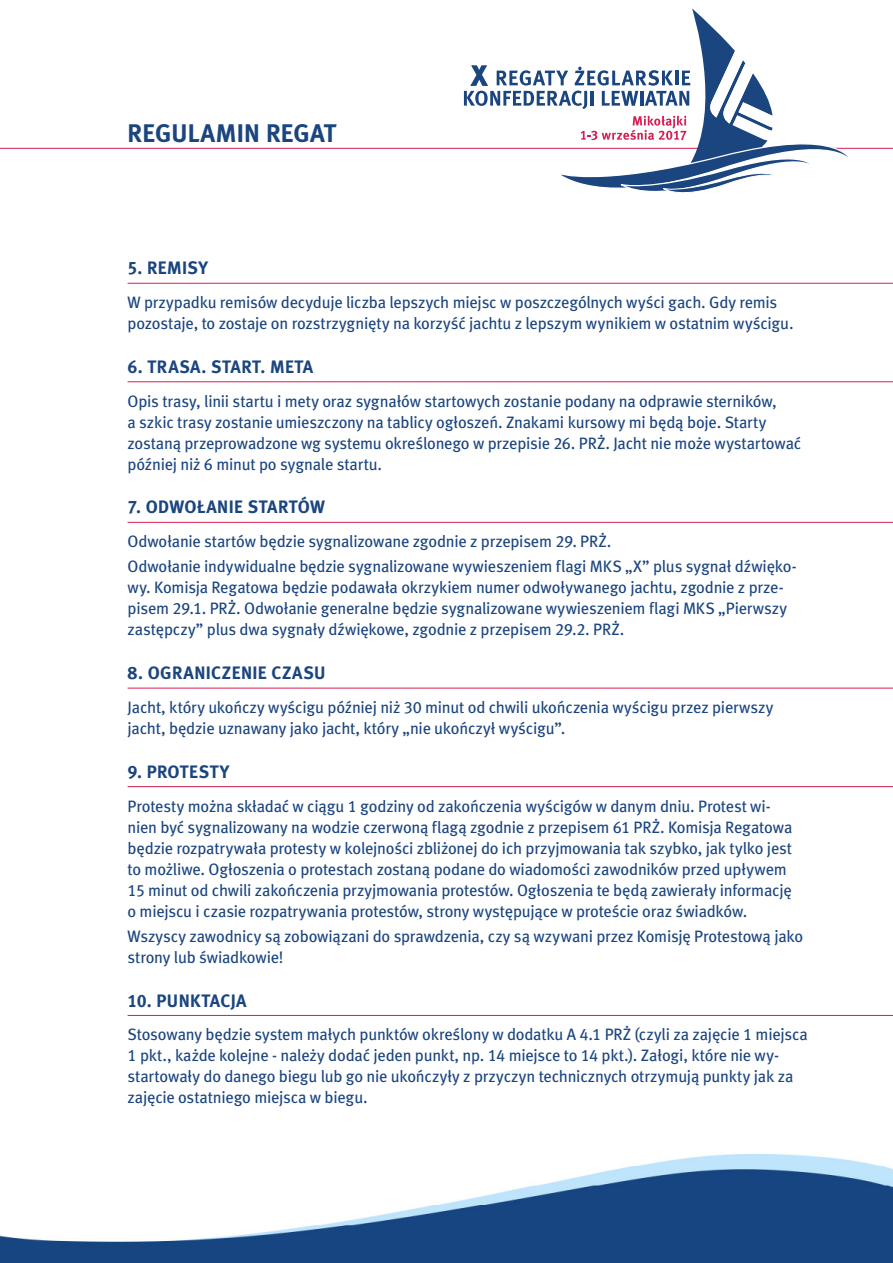
<style>
.page{position:relative;width:893px;height:1263px;background:#fff}
.page>*{position:absolute;margin:0;border:0;box-sizing:border-box;transform-origin:0 0}
.t1{font:25.5px "Meta Bold CELF";letter-spacing:.01em;color:#1b457f}
.t2{font:18px "Meta Bold CELF";letter-spacing:.02em;color:#1b457f}
.t3{font:16.5px/21px "Meta Book CELF";letter-spacing:-.01em;color:#1b457f}
</style>
<div class="page">
<hr style="left:0;top:148px;width:893px;height:1px;background:#d41f53">
<img style="left:0;top:1154px;width:893px;height:109px">
<hr style="left:128px;top:283px;width:765px;height:1px;background:#d41f53">
<hr style="left:128px;top:381px;width:765px;height:1px;background:#d41f53">
<hr style="left:128px;top:522px;width:765px;height:1px;background:#d41f53">
<hr style="left:128px;top:688px;width:765px;height:1px;background:#d41f53">
<hr style="left:128px;top:786px;width:765px;height:1px;background:#d41f53">
<hr style="left:128px;top:1015px;width:765px;height:1px;background:#d41f53">
<svg style="left:464px;top:8px;width:390px;height:185px"></svg>
<h1 class="t1" style="left:128px;top:117px;width:210px">REGULAMIN REGAT</h1>
<p class="t2" style="left:128px;top:257px;width:82px">5. REMISY</p>
<p class="t3" style="left:128px;top:292px;width:668px">W przypadku remisów decyduje liczba lepszych miejsc w poszczególnych wyści gach. Gdy remis pozostaje, to zostaje on rozstrzygnięty na korzyść jachtu z lepszym wynikiem w ostatnim wyścigu.</p>
<p class="t2" style="left:128px;top:355px;width:187px">6. TRASA. START. META</p>
<p class="t3" style="left:128px;top:391px;width:675px">Opis trasy, linii startu i mety oraz sygnałów startowych zostanie podany na odprawie sterników,<br>a szkic trasy zostanie umieszczony na tablicy ogłoszeń. Znakami kursowy mi będą boje. Starty zostaną przeprowadzone wg systemu określonego w przepisie 26. PRŻ. Jacht nie może wystartować później niż 6 minut po sygnale startu.</p>
<p class="t2" style="left:128px;top:496px;width:199px">7. ODWOŁANIE STARTÓW</p>
<p class="t3" style="left:128px;top:529px;width:671px;line-height:25.2px">Odwołanie startów będzie sygnalizowane zgodnie z przepisem 29. PRŻ.<br>Odwołanie indywidualne będzie sygnalizowane wywieszeniem flagi MKS „X” plus sygnał dźwięko-</p>
<p class="t3" style="left:128px;top:577px;width:661px">wy. Komisja Regatowa będzie podawała okrzykiem numer odwoływanego jachtu, zgodnie z prze&shy;pisem 29.1. PRŻ. Odwołanie generalne będzie sygnalizowane wywieszeniem flagi MKS „Pierwszy zastępczy” plus dwa sygnały dźwiękowe, zgodnie z przepisem 29.2. PRŻ.</p>
<p class="t2" style="left:128px;top:662px;width:199px">8. OGRANICZENIE CZASU</p>
<p class="t3" style="left:128px;top:697px;width:647px">Jacht, który ukończy wyścigu później niż 30 minut od chwili ukończenia wyścigu przez pierwszy jacht, będzie uznawany jako jacht, który „nie ukończył wyścigu”.</p>
<p class="t2" style="left:128px;top:760px;width:103px">9. PROTESTY</p>
<p class="t3" style="left:128px;top:795px;width:666px">Protesty można składać w ciągu 1 godziny od zakończenia wyścigów w danym dniu. Protest wi&shy;nien być sygnalizowany na wodzie czerwoną flagą zgodnie z przepisem 61 PRŻ. Komisja Regatowa będzie rozpatrywała protesty w kolejności zbliżonej do ich przyjmowania tak szybko, jak tylko jest to możliwe. Ogłoszenia o protestach zostaną podane do wiadomości zawodników przed upływem 15 minut od chwili zakończenia przyjmowania protestów. Ogłoszenia te będą zawierały informację o miejscu i czasie rozpatrywania protestów, strony występujące w proteście oraz świadków.</p>
<p class="t3" style="left:128px;top:926px;width:677px">Wszyscy zawodnicy są zobowiązani do sprawdzenia, czy są wzywani przez Komisję Protestową jako strony lub świadkowie!</p>
<p class="t2" style="left:128px;top:989px;width:121px">10. PUNKTACJA</p>
<p class="t3" style="left:128px;top:1024px;width:682px">Stosowany będzie system małych punktów określony w dodatku A 4.1 PRŻ (czyli za zajęcie 1 miejsca 1 pkt., każde kolejne - należy dodać jeden punkt, np. 14 miejsce to 14 pkt.). Załogi, które nie wy&shy;startowały do danego biegu lub go nie ukończyły z przyczyn technicznych otrzymują punkty jak za zajęcie ostatniego miejsca w biegu.</p>
</div>
